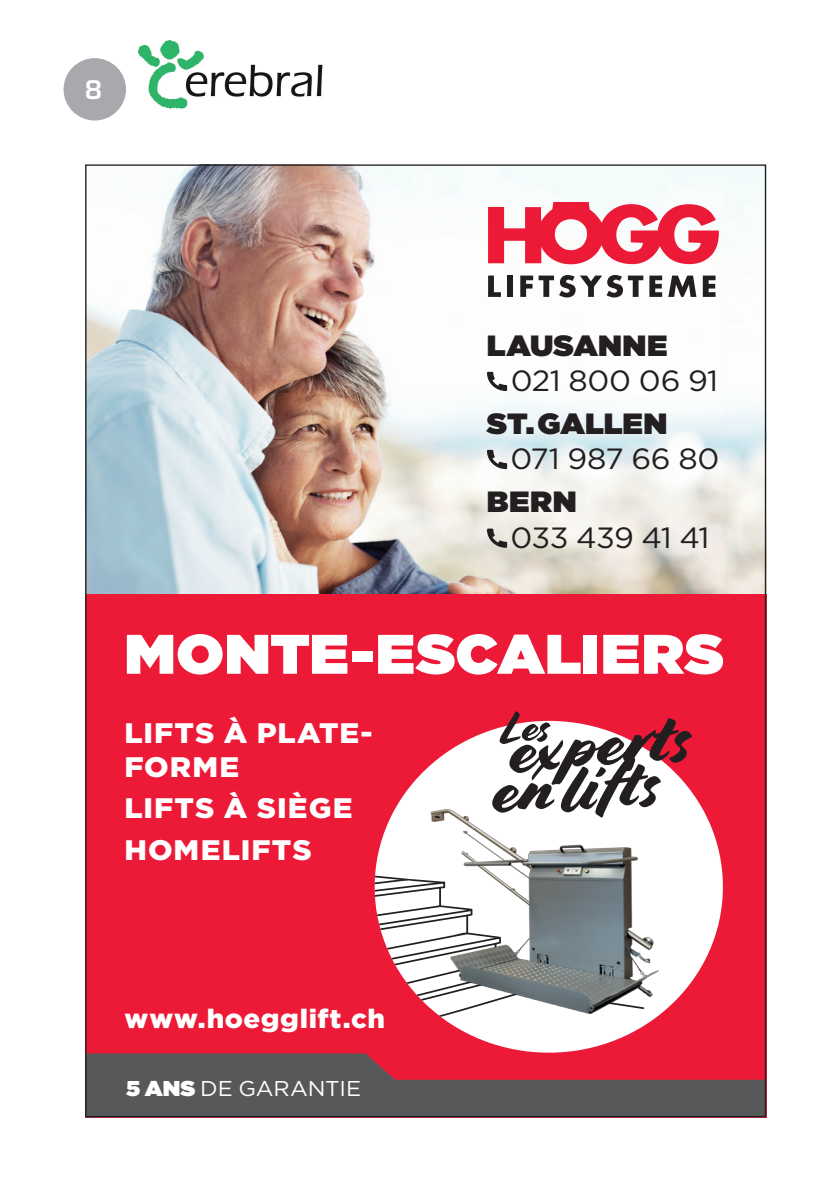
<style>
.page{position:relative;width:840px;height:1191px;background:#fff}
.page>*{position:absolute;margin:0;border:0;box-sizing:border-box;transform-origin:0 0}
.t1{font:900 55.6px "Gotham";letter-spacing:.01em;color:#fff;scale:1.06 1}
.t2{font:29.2px "Gotham";letter-spacing:-.02em;color:#231f20;scale:1.05 1}
.t3{font:900 29.2px "Gotham";letter-spacing:.005em;color:#231f20;scale:1.05 1}
.t4{font:900 28.2px/33.8px "Gotham";letter-spacing:.035em;color:#fff;scale:1.05 1}
.t5{font:700 28px "Eurostile";color:#fff}
.t6{font:900 26.4px "Gotham";letter-spacing:.02em;color:#fff;scale:1.05 1}
.t7{font:21.4px "Gotham";letter-spacing:-.005em;color:#fff;scale:1.05 1}
.s1{font-weight:900}
</style>
<div class="page">
<img style="left:87px;top:166px;width:676px;height:428px">
<div style="left:85px;top:594px;width:680px;height:523px;background:#ed1a37"></div>
<svg style="left:87px;top:1053px;width:676px;height:62px;fill:#57585a"></svg>
<img style="left:374px;top:730px;width:338px;height:322px">
<svg style="left:490px;top:711px;width:202px;height:106px"></svg>
<svg style="left:488px;top:202px;width:230px;height:64px"></svg>
<svg style="left:488px;top:275px;width:12px;height:22px"></svg>
<div style="left:506px;top:275px;width:6px;height:22px;background:#231f20"></div>
<svg style="left:520px;top:275px;width:123px;height:22px"></svg>
<svg style="left:649px;top:275px;width:12px;height:22px"></svg>
<svg style="left:668px;top:275px;width:28px;height:22px"></svg>
<svg style="left:702px;top:275px;width:13px;height:22px"></svg>
<svg style="left:486px;top:528px;width:21px;height:20px"></svg>
<svg style="left:486px;top:450px;width:21px;height:19px"></svg>
<svg style="left:486px;top:372px;width:21px;height:19px"></svg>
<div style="left:63px;top:58px;width:63px;height:62px;background:#a8a9ad;border-radius:50%"></div>
<img style="left:138px;top:41px;width:185px;height:68px">
<p class="t5" style="left:85px;top:69px;width:19px">8</p>
<p class="t3" style="left:486px;top:328px;width:173px">LAUSANNE</p>
<p class="t2" style="left:510px;top:364px;width:199px">021 800 06 91</p>
<p class="t3" style="left:486px;top:407px;width:173px">ST.GALLEN</p>
<p class="t2" style="left:510px;top:442px;width:200px">071 987 66 80</p>
<p class="t3" style="left:486px;top:485px;width:87px">BERN</p>
<p class="t2" style="left:510px;top:521px;width:191px">033 439 41 41</p>
<h1 class="t1" style="left:124px;top:622px;width:566px">MONTE-ESCALIERS</h1>
<p class="t4" style="left:124px;top:715px;width:237px">LIFTS À PLATE-<br>FORME</p>
<p class="t4" style="left:124px;top:787px;width:219px;line-height:41.2px">LIFTS À SIÈGE<br>HOMELIFTS</p>
<p class="t6" style="left:124px;top:1003px;width:249px">www.hoegglift.ch</p>
<p class="t7" style="left:126px;top:1076px;width:225px"><span class="s1">5 ANS</span> DE GARANTIE</p>
</div>
